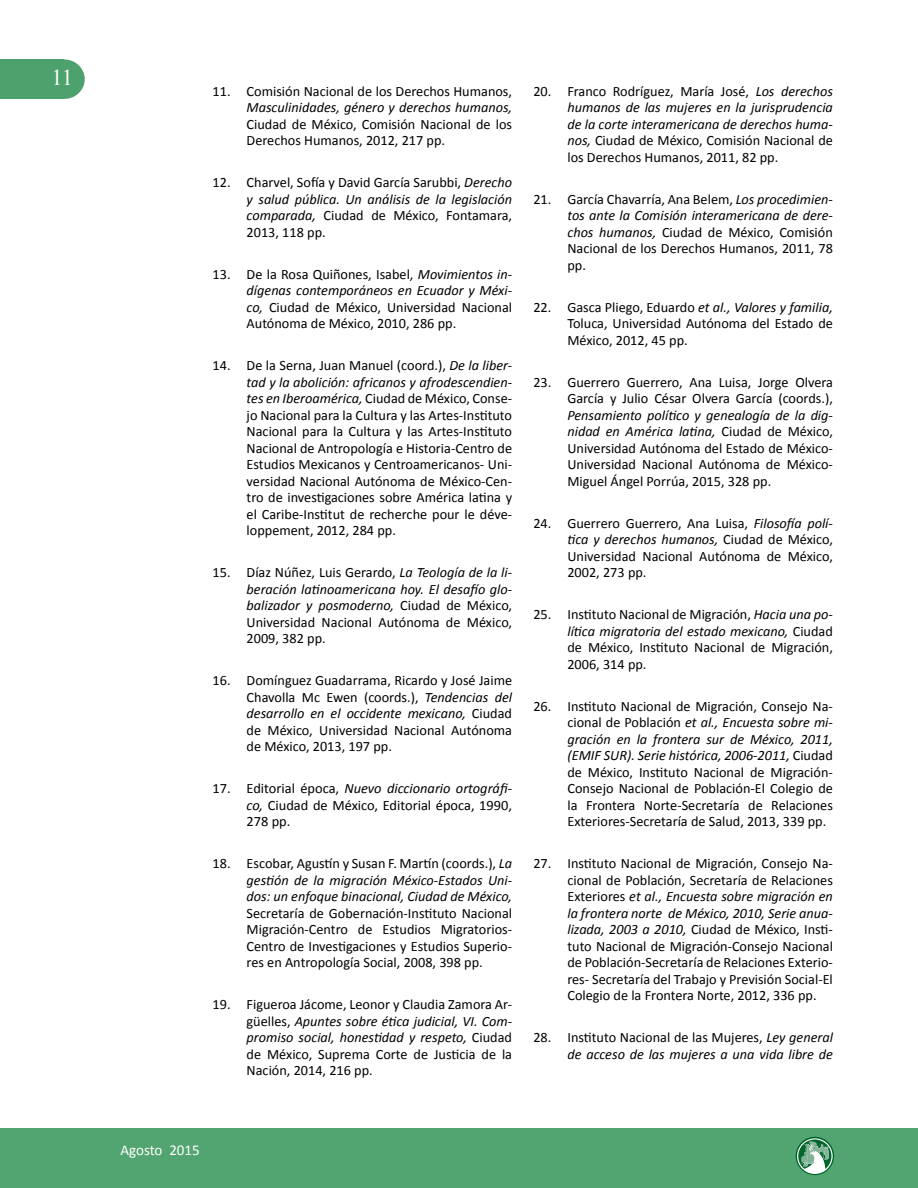
<style>
.page{position:relative;width:918px;height:1188px;background:#fff}
.page>*{position:absolute;margin:0;border:0;box-sizing:border-box;transform-origin:0 0}
.t1{font:22.5px "Times New Roman";color:#fff}
.t2{font:15px "Calibri";color:#fff}
.t3{font:14.25px/16.5px "Calibri";color:#000;text-align:justify}
.t4{font:italic 14.25px/16.5px "Calibri";color:#000;text-align:justify}
.s1{font-style:italic}
.s2{font-style:normal}
</style>
<div class="page">
<div style="left:0;top:59px;width:64px;height:40px;background:#4da16c"></div>
<div style="left:44px;top:59px;width:41px;height:40px;background:#4da16c;border-radius:50%"></div>
<div style="left:0;top:1128px;width:918px;height:60px;background:#52a470"></div>
<svg style="left:796px;top:1137px;width:38px;height:38px"></svg>
<svg style="left:797px;top:1138px;width:36px;height:36px"></svg>
<svg style="left:798px;top:1140px;width:33px;height:29px"></svg>
<h1 class="t1" style="left:51px;top:63px;width:23px">11</h1>
<p class="t3" style="left:213px;top:83px;width:301px">11. Comisión Nacional de los Derechos Humanos,</p>
<p class="t4" style="left:247px;top:99px;width:267px">Masculinidades, género y derechos humanos,</p>
<p class="t3" style="left:247px;top:116px;width:267px">Ciudad de México, Comisión Nacional de los<br>Derechos Humanos, 2012, 217 pp.</p>
<p class="t3" style="left:247px;top:174px;width:267px;text-indent:-34px">12. Charvel, Sofía y David García Sarubbi, <span class="s1">Derecho y salud pública. Un análisis de la legislación comparada,</span> Ciudad de México, Fontamara, 2013, 118 pp.</p>
<p class="t3" style="left:247px;top:266px;width:267px;text-indent:-34px">13. De la Rosa Quiñones, Isabel, <span class="s1">Movimientos in&shy;dígenas contemporáneos en Ecuador y Méxi&shy;co,</span> Ciudad de México, Universidad Nacional Autónoma de México, 2010, 286 pp.</p>
<p class="t3" style="left:247px;top:357px;width:267px;text-indent:-34px">14. De la Serna, Juan Manuel (coord.), <span class="s1">De la liber&shy;tad y la abolición: africanos y afrodescendien&shy;tes en Iberoamérica,</span> Ciudad de México, Conse&shy;jo Nacional para la Cultura y las Artes-Instituto Nacional para la Cultura y las Artes-Instituto Nacional de Antropología e Historia-Centro de Estudios Mexicanos y Centroamericanos- Uni&shy;versidad Nacional Autónoma de México-Cen&shy;tro de investigaciones sobre América latina y el Caribe-Institut de recherche pour le déve&shy;loppement, 2012, 284 pp.</p>
<p class="t3" style="left:247px;top:564px;width:267px;text-indent:-34px">15. Díaz Núñez, Luis Gerardo, <span class="s1">La Teología de la li&shy;beración latinoamericana hoy. El desafío glo&shy;balizador y posmoderno,</span> Ciudad de México, Universidad Nacional Autónoma de México, 2009, 382 pp.</p>
<p class="t3" style="left:247px;top:672px;width:267px;text-indent:-34px">16. Domínguez Guadarrama, Ricardo y José Jaime Chavolla Mc Ewen (coords.), <span class="s1">Tendencias del desarrollo en el occidente mexicano,</span> Ciudad de México, Universidad Nacional Autónoma de México, 2013, 197 pp.</p>
<p class="t3" style="left:247px;top:780px;width:267px;text-indent:-34px">17. Editorial época, <span class="s1">Nuevo diccionario ortográfi&shy;co,</span> Ciudad de México, Editorial época, 1990, 278 pp.</p>
<p class="t4" style="left:247px;top:855px;width:267px;text-indent:-34px"><span class="s2">18. Escobar, Agustín y Susan F. Martín (coords.),</span> La gestión de la migración México-Estados Uni&shy;dos: un enfoque binacional, Ciudad de México,</p>
<p class="t3" style="left:247px;top:905px;width:267px">Secretaría de Gobernación-Instituto Nacional Migración-Centro de Estudios Migratorios-Centro de Investigaciones y Estudios Superio&shy;res en Antropología Social, 2008, 398 pp.</p>
<p class="t3" style="left:247px;top:996px;width:267px;text-indent:-34px">19. Figueroa Jácome, Leonor y Claudia Zamora Ar&shy;güelles, <span class="s1">Apuntes sobre ética judicial, VI. Com&shy;promiso social, honestidad y respeto,</span> Ciudad de México, Suprema Corte de Justicia de la Nación, 2014, 216 pp.</p>
<p class="t3" style="left:567px;top:83px;width:267px;text-indent:-34px">20. Franco Rodríguez, María José, <span class="s1">Los derechos humanos de las mujeres en la jurisprudencia de la corte interamericana de derechos huma&shy;nos,</span> Ciudad de México, Comisión Nacional de los Derechos Humanos, 2011, 82 pp.</p>
<p class="t3" style="left:567px;top:191px;width:267px;text-indent:-34px">21. García Chavarría, Ana Belem, <span class="s1">Los procedimien&shy;tos ante la Comisión interamericana de dere&shy;chos humanos,</span> Ciudad de México, Comisión Nacional de los Derechos Humanos, 2011, 78 pp.</p>
<p class="t3" style="left:567px;top:299px;width:267px;text-indent:-34px">22. Gasca Pliego, Eduardo <span class="s1">et al., Valores y familia, </span>Toluca, Universidad Autónoma del Estado de México, 2012, 45 pp.</p>
<p class="t3" style="left:533px;top:374px;width:301px;text-align:right">23. Guerrero Guerrero, Ana Luisa, Jorge Olvera<br>García y Julio César Olvera García (coords.),</p>
<p class="t3" style="left:567px;top:407px;width:267px"><span class="s1">Pensamiento político y genealogía de la dig&shy;nidad en América latina,</span> Ciudad de México, Universidad Autónoma del Estado de México-Universidad Nacional Autónoma de México-Miguel Ángel Porrúa, 2015, 328 pp.</p>
<p class="t3" style="left:567px;top:515px;width:267px;text-indent:-34px">24. Guerrero Guerrero, Ana Luisa, <span class="s1">Filosofía polí&shy;tica y derechos humanos,</span> Ciudad de México, Universidad Nacional Autónoma de México, 2002, 273 pp.</p>
<p class="t3" style="left:567px;top:606px;width:267px;text-indent:-34px">25. Instituto Nacional de Migración, <span class="s1">Hacia una po&shy;lítica migratoria del estado mexicano,</span> Ciudad de México, Instituto Nacional de Migración, 2006, 314 pp.</p>
<p class="t3" style="left:567px;top:698px;width:267px;text-indent:-34px">26. Instituto Nacional de Migración, Consejo Na&shy;cional de Población <span class="s1">et al., Encuesta sobre mi&shy;gración en la frontera sur de México, 2011, (EMIF SUR). Serie histórica, 2006-2011,</span> Ciudad de México, Instituto Nacional de Migración-Consejo Nacional de Población-El Colegio de la Frontera Norte-Secretaría de Relaciones Exteriores-Secretaría de Salud, 2013, 339 pp.</p>
<p class="t3" style="left:567px;top:855px;width:267px;text-indent:-34px">27. Instituto Nacional de Migración, Consejo Na&shy;cional de Población, Secretaría de Relaciones Exteriores <span class="s1">et al., Encuesta sobre migración en la frontera norte de México, 2010, Serie anua&shy;lizada, 2003 a 2010,</span> Ciudad de México, Insti&shy;tuto Nacional de Migración-Consejo Nacional de Población-Secretaría de Relaciones Exterio&shy;res- Secretaría del Trabajo y Previsión Social-El Colegio de la Frontera Norte, 2012, 336 pp.</p>
<p class="t4" style="left:533px;top:1029px;width:301px;text-align:right"><span class="s2">28. Instituto Nacional de las Mujeres,</span> Ley general de acceso de las mujeres a una vida libre de</p>
<p class="t2" style="left:121px;top:1140px;width:81px">Agosto 2015</p>
</div>
